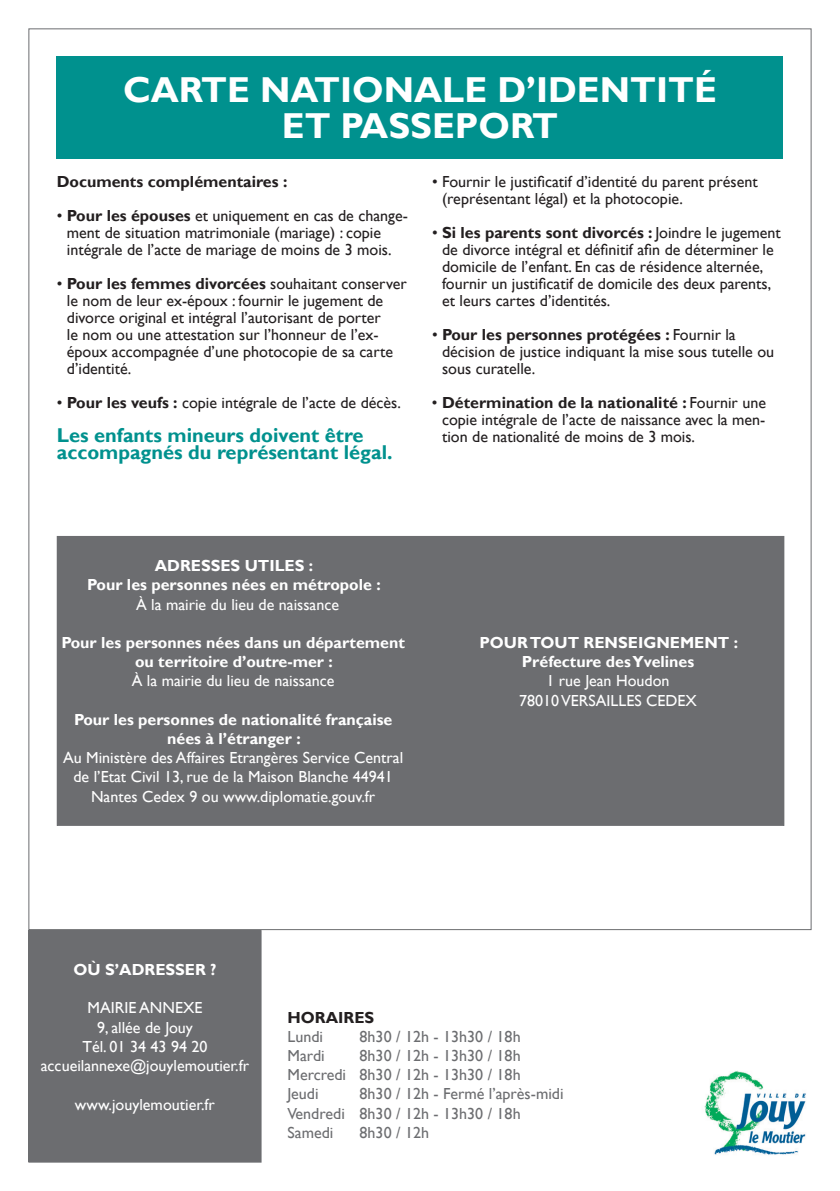
<style>
.page{position:relative;width:840px;height:1191px;background:#fff}
.page>*{position:absolute;margin:0;border:0;box-sizing:border-box;transform-origin:0 0}
.t1{font:700 36px "Gill Sans";color:#fff}
.t2{font:700 20px/17px "Gill Sans";color:#00918e}
.t3{font:16px/17px "Gill Sans";color:#231f20}
.t4{font:16px/19.2px "Gill Sans";color:#fff;text-align:center}
.t5{font:700 16px/19.2px "Gill Sans";color:#fff;text-align:center}
.t6{font:16px/19.2px "Gill Sans";color:#6c6d70;text-align:justify}
.t7{font:700 16px "Gill Sans";color:#231f20}
.s1{font-weight:700}
</style>
<div class="page">
<div style="left:57px;top:57px;width:725px;height:102px;background:#00918e"></div>
<div style="left:29px;top:930px;width:232px;height:232px;background:#6c6d70"></div>
<div style="left:28px;top:930px;width:233px;height:232px;border:1px solid #6c6d70"></div>
<img style="left:704px;top:1070px;width:102px;height:85px">
<div style="left:57px;top:536px;width:726px;height:289px;background:#6c6d70"></div>
<h1 class="t1" style="left:123px;top:68px;width:436px">CARTE NATIONALE D’identit</h1>
<h1 class="t1" style="left:693px;top:68px;width:24px">é</h1>
<h1 class="t1" style="left:282px;top:104px;width:224px">et passeport</h1>
<p class="t7" style="left:57px;top:171px;width:232px">Documents complémentaires :</p>
<p class="t3" style="left:67px;top:207px;width:342px;text-indent:-10px">• <span class="s1">Pour les épouses</span> et uniquement en cas de change&shy;ment de situation matrimoniale (mariage) : copie intégrale de l’acte de mariage de moins de 3 mois.</p>
<p class="t3" style="left:67px;top:275px;width:341px;text-indent:-10px">• <span class="s1">Pour les femmes divorcées</span> souhaitant conserver le nom de leur ex-époux : fournir le jugement de divorce original et intégral l’autorisant de porter<br>le nom ou une attestation sur l’honneur de l’ex&shy;époux accompagnée d’une photocopie de sa carte d’identité.</p>
<p class="t3" style="left:57px;top:394px;width:345px">• <span class="s1">Pour les veufs :</span> copie intégrale de l’acte de décès.</p>
<p class="t2" style="left:57px;top:427px;width:337px">Les enfants mineurs doivent être accompagnés du représentant légal.</p>
<p class="t3" style="left:442px;top:173px;width:317px;text-indent:-10px">• Fournir le justificatif d’identité du parent présent (représentant légal) et la photocopie.</p>
<p class="t3" style="left:442px;top:224px;width:340px;text-indent:-10px">• <span class="s1">Si les parents sont divorcés :</span> Joindre le jugement de divorce intégral et définitif afin de déterminer le domicile de l’enfant. En cas de résidence alternée, fournir un justificatif de domicile des deux parents, et leurs cartes d’identités.</p>
<p class="t3" style="left:442px;top:326px;width:333px;text-indent:-10px">• <span class="s1">Pour les personnes protégées :</span> Fournir la décision de justice indiquant la mise sous tutelle ou sous curatelle.</p>
<p class="t3" style="left:442px;top:394px;width:325px;text-align:justify;text-indent:-10px">• <span class="s1">Détermination de la nationalité :</span> Fournir une copie intégrale de l’acte de naissance avec la men&shy;tion de nationalité de moins de 3 mois.</p>
<p class="t5" style="left:87px;top:556px;width:295px;text-align:left;text-indent:207px">s :<br>Pour les personnes nées en métropole :</p>
<p class="t4" style="left:136px;top:595px;width:204px">à la mairie du lieu de naissance</p>
<p class="t5" style="left:61px;top:633px;width:345px">Pour les personnes nées dans un département ou territoire d’outre-mer :</p>
<p class="t4" style="left:132px;top:672px;width:204px">à la mairie du lieu de naissance</p>
<p class="t5" style="left:74px;top:710px;width:319px">Pour les personnes de nationalité française nées à l’étranger :</p>
<p class="t4" style="left:63px;top:748px;width:341px">Au Ministère des Affaires Etrangères Service Central de l’Etat Civil 13, rue de la Maison Blanche 44941<br>Nantes Cedex 9 ou www.diplomatie.gouv.fr</p>
<p class="t5" style="left:155px;top:556px;width:13px">adre</p>
<p class="t5" style="left:201px;top:556px;width:67px">sses utile</p>
<p class="t5" style="left:479px;top:633px;width:116px">pourtout ren</p>
<p class="t5" style="left:617px;top:633px;width:89px">seignement</p>
<p class="t5" style="left:733px;top:633px;width:6px">:</p>
<p class="t5" style="left:521px;top:652px;width:174px">Préfecture des Yvelines</p>
<p class="t4" style="left:519px;top:672px;width:179px">1 rue Jean Houdon<br>78010 VERSAILLES CEDEX</p>
<p class="t5" style="left:73px;top:960px;width:58px">Où s’adre</p>
<p class="t5" style="left:165px;top:960px;width:52px">sser ?</p>
<p class="t4" style="left:87px;top:998px;width:64px">Mairie anne</p>
<p class="t4" style="left:183px;top:998px;width:19px">xe</p>
<p class="t4" style="left:97px;top:1018px;width:97px">9, allée de Jouy</p>
<p class="t4" style="left:82px;top:1037px;width:126px">Tél. 01 34 43 94 20</p>
<p class="t4" style="left:41px;top:1056px;width:210px">accueilannexe@jouylemoutier.fr</p>
<p class="t4" style="left:75px;top:1094px;width:141px">www.jouylemoutier.fr</p>
<p class="t7" style="left:287px;top:1007px;width:25px">horaire</p>
<p class="t7" style="left:364px;top:1007px;width:11px">s</p>
<p class="t6" style="left:287px;top:1027px;width:37px">Lundi</p>
<p class="t6" style="left:359px;top:1027px;width:162px">8h30 / 12h - 13h30 / 18h</p>
<p class="t6" style="left:287px;top:1046px;width:39px">Mardi</p>
<p class="t6" style="left:287px;top:1046px;width:234px;text-indent:72px">8h30 / 12h - 13h30 / 18h Mercredi 8h30 / 12h - 13h30 / 18h Jeudi</p>
<p class="t6" style="left:287px;top:1084px;width:277px;text-align:left;text-indent:72px">8h30 / 12h - Fermé l’après-midi<br>Vendredi 8h30 / 12h - 13h30 / 18h<br>Samedi</p>
<p class="t6" style="left:359px;top:1123px;width:71px">8h30 / 12h</p>
</div>
